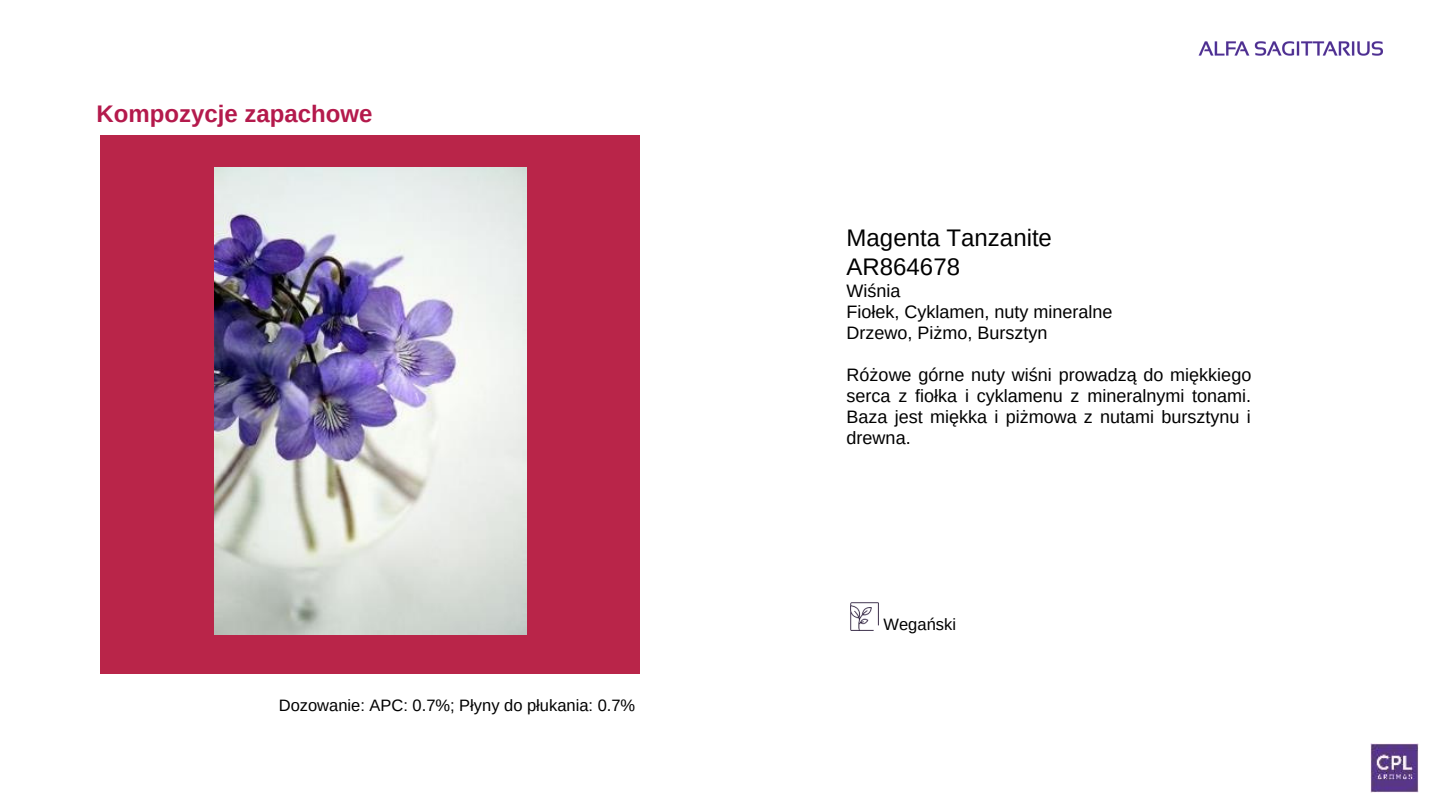
<style>
.page{position:relative;width:1440px;height:810px;background:#fff}
.page>*{position:absolute;margin:0;border:0;box-sizing:border-box;transform-origin:0 0}
.t1{font:24px/28.5px "Arimo";color:#000}
.t2{font:700 24px "Arimo";color:#b41a4c}
.t3{font:18px/21px "Arimo";color:#000}
.t4{font:16.5px "Arimo";color:#000}
</style>
<div class="page">
<div style="left:101px;top:136px;width:539px;height:538px;background:#b92549"></div>
<img style="left:214px;top:168px;width:313px;height:467px">
<img style="left:1370px;top:744px;width:49px;height:48px">
<img style="left:850px;top:602px;width:29px;height:29px">
<img style="left:1199px;top:41px;width:183px;height:15px">
<h1 class="t2" style="left:97px;top:100px;width:277px">Kompozycje zapachowe</h1>
<p class="t4" style="left:279px;top:696px;width:358px">Dozowanie: APC: 0.7%; Płyny do płukania: 0.7%</p>
<h1 class="t1" style="left:847px;top:224px;width:207px">Magenta Tanzanite<br>AR864678</h1>
<p class="t3" style="left:847px;top:280px;width:267px">Wiśnia<br>Fiołek, Cyklamen, nuty mineralne<br>Drzewo, Piżmo, Bursztyn</p>
<p class="t3" style="left:847px;top:364px;width:406px;text-align:justify">Różowe górne nuty wiśni prowadzą do miękkiego serca z fiołka i cyklamenu z mineralnymi tonami.<br>Baza jest miękka i piżmowa z nutami bursztynu i drewna.</p>
<p class="t4" style="left:884px;top:616px;width:74px">Wegański</p>
</div>
